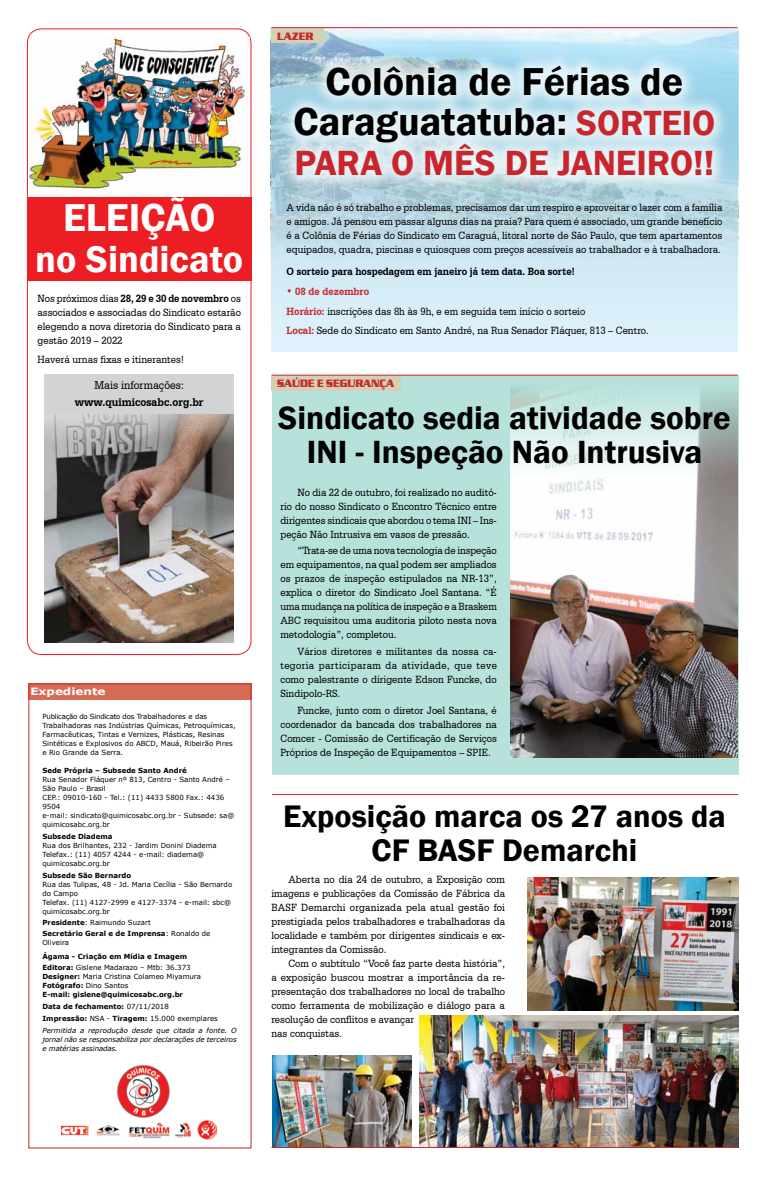
<style>
.page{position:relative;width:766px;height:1191px;background:#fff}
.page>*{position:absolute;margin:0;border:0;box-sizing:border-box;transform-origin:0 0}
.t1{font:600 40px/40px "Franklin Gothic";color:#000;text-align:center}
.t2{font:600 40px "Franklin Gothic";color:#fff}
.t3{font:600 38px "Franklin Gothic";color:#fff}
.t4{font:600 36px "Franklin Gothic";color:#c9252c}
.t5{font:600 33px/34px "Franklin Gothic";color:#000;text-align:center}
.t6{font:600 32px/34px "Franklin Gothic";color:#000;text-align:center}
.t7{font:700 12px "Serifa BT";color:#000;scale:.9 1}
.t8{font:12px "Serifa BT";color:#000;scale:.9 1}
.t9{font:11px/14px "Serifa BT";color:#000;text-align:justify;scale:.9 1}
.t10{font:700 11px "Serifa BT";color:#000;scale:.9 1}
.t11{font:700 11px "Serpentine D";color:#c9252c;scale:.9 1}
.t12{font:700 10px "Verdana";color:#fff;scale:1.2 1}
.t13{font:7px/9px "Verdana";color:#000}
.t14{font:700 7px/11px "Verdana";color:#000}
.t15{font:italic 7px/11.8px "Verdana";letter-spacing:-.01em;color:#000}
.s1{font-weight:700}
.s2{font-weight:400}
.s3{font-weight:700;font-style:normal}
.s4{font-style:normal}
.s5{font-size:36px;color:#c9252c}
.s6{font-weight:700;color:#c9252c}
</style>
<div class="page">
<img style="left:45px;top:414px;width:189px;height:228px">
<div style="left:45px;top:375px;width:189px;height:39px;background:#d1d3d4"></div>
<div style="left:27px;top:197px;width:224px;height:84px;background:#ed1d24"></div>
<div style="left:272px;top:375px;width:466px;height:399px;background:#b6e2db"></div>
<div style="left:27px;top:28px;width:224px;height:627px;border:1px solid #ed1d24;border-radius:14px"></div>
<svg style="left:271px;top:28px;width:466px;height:323px;background:#cbe4ef"></svg>
<img style="left:62px;top:1064px;width:155px;height:76px">
<div style="left:28px;top:683px;width:223px;height:16px;background:#d66c55"></div>
<div style="left:28px;top:683px;width:223px;height:465px;border:1px solid #c9252c"></div>
<div style="left:277px;top:48px;width:451px;height:141px;background:#fff;opacity:.75"></div>
<div style="left:271px;top:28px;width:53px;height:15px;background:#d4d1b3"></div>
<hr style="left:271px;top:27px;width:466px;height:1px;background:#c9252c">
<div style="left:271px;top:376px;width:129px;height:14px;background:#d4d1b3"></div>
<hr style="left:271px;top:375px;width:466px;height:1px;background:#c9252c">
<img style="left:510px;top:375px;width:227px;height:382px">
<img style="left:272px;top:1055px;width:139px;height:92px">
<img style="left:527px;top:878px;width:211px;height:132px">
<img style="left:420px;top:1015px;width:318px;height:133px">
<img style="left:29px;top:37px;width:220px;height:152px">
<hr style="left:272px;top:794px;width:466px;height:1px;background:#c9252c">
<hr style="left:271px;top:1147px;width:466px;height:1px;background:#c9252c">
<h1 class="t2" style="left:63px;top:192px;width:154px">Eleição</h1>
<h2 class="t3" style="left:35px;top:235px;width:209px">no Sindicato</h2>
<p class="t9" style="left:37px;top:291px;width:227px">Nos próximos dias <span class="s1">28, 29 e 30 de novembro</span> os associados e associadas do Sindicato estarão elegendo a nova diretoria do Sindicato para a gestão 2019 – 2022</p>
<p class="t9" style="left:37px;top:352px;width:164px">Haverá urnas fixas e itinerantes!</p>
<p class="t8" style="left:94px;top:377px;width:101px">Mais informações:</p>
<p class="t7" style="left:75px;top:394px;width:144px">www.quimicosabc.org.br</p>
<p class="t12" style="left:30px;top:684px;width:64px">Expediente</p>
<p class="t13" style="left:42px;top:712px;width:194px">Publicação do Sindicato dos Trabalhadores e das Trabalhadoras nas Indústrias Químicas, Petroquímicas, Farmacêuticas, Tintas e Vernizes, Plásticas, Resinas Sintéticas e Explosivos do ABCD, Mauá, Ribeirão Pires e Rio Grande da Serra.</p>
<p class="t14" style="left:42px;top:764px;width:146px">Sede Própria – Subsede Santo André</p>
<p class="t13" style="left:42px;top:774px;width:193px">Rua Senador Fláquer nº 813, Centro - Santo André –<br>São Paulo – Brasil<br>CEP.: 09010-160 - Tel.: (11) 4433 5800 Fax.: 4436<br>9504<br>e-mail: sindicato@quimicosabc.org.br - Subsede: sa@ quimicosabc.org.br</p>
<p class="t14" style="left:42px;top:830px;width:72px">Subsede Diadema</p>
<p class="t13" style="left:42px;top:840px;width:176px">Rua dos Brilhantes, 232 - Jardim Donini Diadema<br>Telefax.: (11) 4057 4244 - e-mail: diadema@ quimicosabc.org.br</p>
<p class="t14" style="left:42px;top:869px;width:90px">Subsede São Bernardo</p>
<p class="t13" style="left:42px;top:879px;width:191px">Rua das Tulipas, 48 - Jd. Maria Cecília - São Bernardo do Campo<br>Telefax. (11) 4127-2999 e 4127-3374 - e-mail: sbc@ quimicosabc.org.br</p>
<p class="t14" style="left:42px;top:917px;width:169px">Presidente<span class="s2">: Raimundo Suzart<br></span>Secretário Geral e de Imprensa<span class="s2">: Ronaldo de</span></p>
<p class="t13" style="left:42px;top:938px;width:28px">Oliveira</p>
<p class="t14" style="left:42px;top:951px;width:150px">Ágama - Criação em Mídia e Imagem<br>Editora: <span class="s2">Gislene Madarazo – Mtb: 36.373</span></p>
<p class="t14" style="left:42px;top:972px;width:160px;line-height:9px">Designer: <span class="s2">Maria Cristina Colameo Miyamura<br></span>Fotógrafo: <span class="s2">Dino Santos<br></span>E-mail: gislene@quimicosabc.org.br</p>
<p class="t15" style="left:42px;top:1000px;width:196px"><span class="s3">Data de fechamento:</span> <span class="s4">07/11/2018<br></span><span class="s3">Impressão:</span> <span class="s4">NSA -</span> <span class="s3">Tiragem:</span> <span class="s4">15.000 exemplares<br></span>Permitida a reprodução desde que citada a fonte. O</p>
<p class="t15" style="left:42px;top:1034px;width:196px;line-height:9px">jornal não se responsabiliza por declarações de terceiros e matérias assinadas.</p>
<p class="t11" style="left:277px;top:30px;width:42px">LAZER</p>
<h1 class="t1" style="left:293px;top:62px;width:423px">Colônia de Férias de<br>Caraguatatuba: <span class="s5">sorteio</span></h1>
<h3 class="t4" style="left:294px;top:141px;width:421px">para o mês de Janeiro!!</h3>
<p class="t9" style="left:286px;top:200px;width:485px">A vida não é só trabalho e problemas, precisamos dar um respiro e aproveitar o lazer com a família e amigos. Já pensou em passar alguns dias na praia? Para quem é associado, um grande benefício é a Colônia de Férias do Sindicato em Caraguá, litoral norte de São Paulo, que tem apartamentos equipados, quadra, piscinas e quiosques com preços acessíveis ao trabalhador e à trabalhadora.</p>
<p class="t10" style="left:286px;top:265px;width:321px">O sorteio para hospedagem em janeiro já tem data. Boa sorte!</p>
<p class="t9" style="left:286px;top:281px;width:404px;line-height:19.7px;text-align:left"><span class="s6">• 08 de dezembro<br>Horário:</span> inscrições das 8h às 9h, e em seguida tem início o sorteio<br><span class="s6">Local:</span> Sede do Sindicato em Santo André, na Rua Senador Fláquer, 813 – Centro.</p>
<p class="t11" style="left:277px;top:377px;width:132px">SAÚDE E SEGURANÇA</p>
<h3 class="t5" style="left:278px;top:402px;width:454px">Sindicato sedia atividade sobre<br>INI - Inspeção Não Intrusiva</h3>
<p class="t9" style="left:280px;top:485px;width:242px;text-indent:17px">No dia 22 de outubro, foi realizado no auditó&shy;rio do nosso Sindicato o Encontro Técnico entre dirigentes sindicais que abordou o tema INI – Ins&shy;peção Não Intrusiva em vasos de pressão.</p>
<p class="t9" style="left:280px;top:543px;width:242px;text-indent:17px">“Trata-se de uma nova tecnologia de inspeção em equipamentos, na qual podem ser ampliados os prazos de inspeção estipulados na NR-13”, explica o diretor do Sindicato Joel Santana. “É uma mudança na política de inspeção e a Braskem ABC requisitou uma auditoria piloto nesta nova metodologia”, completou.</p>
<p class="t9" style="left:280px;top:644px;width:242px;text-indent:17px">Vários diretores e militantes da nossa ca&shy;tegoria participaram da atividade, que teve como palestrante o dirigente Edson Funcke, do Sindipolo-RS.</p>
<p class="t9" style="left:280px;top:703px;width:242px;text-indent:17px">Funcke, junto com o diretor Joel Santana, é coordenador da bancada dos trabalhadores na Comcer - Comissão de Certificação de Serviços Próprios de Inspeção de Equipamentos – SPIE.</p>
<h3 class="t6" style="left:283px;top:799px;width:444px">Exposição marca os 27 anos da<br>CF BASF Demarchi</h3>
<p class="t9" style="left:271px;top:871px;width:261px;text-indent:17px">Aberta no dia 24 de outubro, a Exposição com imagens e publicações da Comissão de Fábrica da BASF Demarchi organizada pela atual gestão foi prestigiada pelos trabalhadores e trabalhadoras da localidade e também por dirigentes sindicais e ex&shy;integrantes da Comissão.</p>
<p class="t9" style="left:271px;top:955px;width:261px;text-align:left;text-indent:17px">Com o subtítulo “Você faz parte desta história”, a exposição buscou mostrar a importância da re&shy;presentação dos trabalhadores no local de trabalho como ferramenta de mobilização e diálogo para a resolução de conflitos e avançar<br>nas conquistas.</p>
</div>
